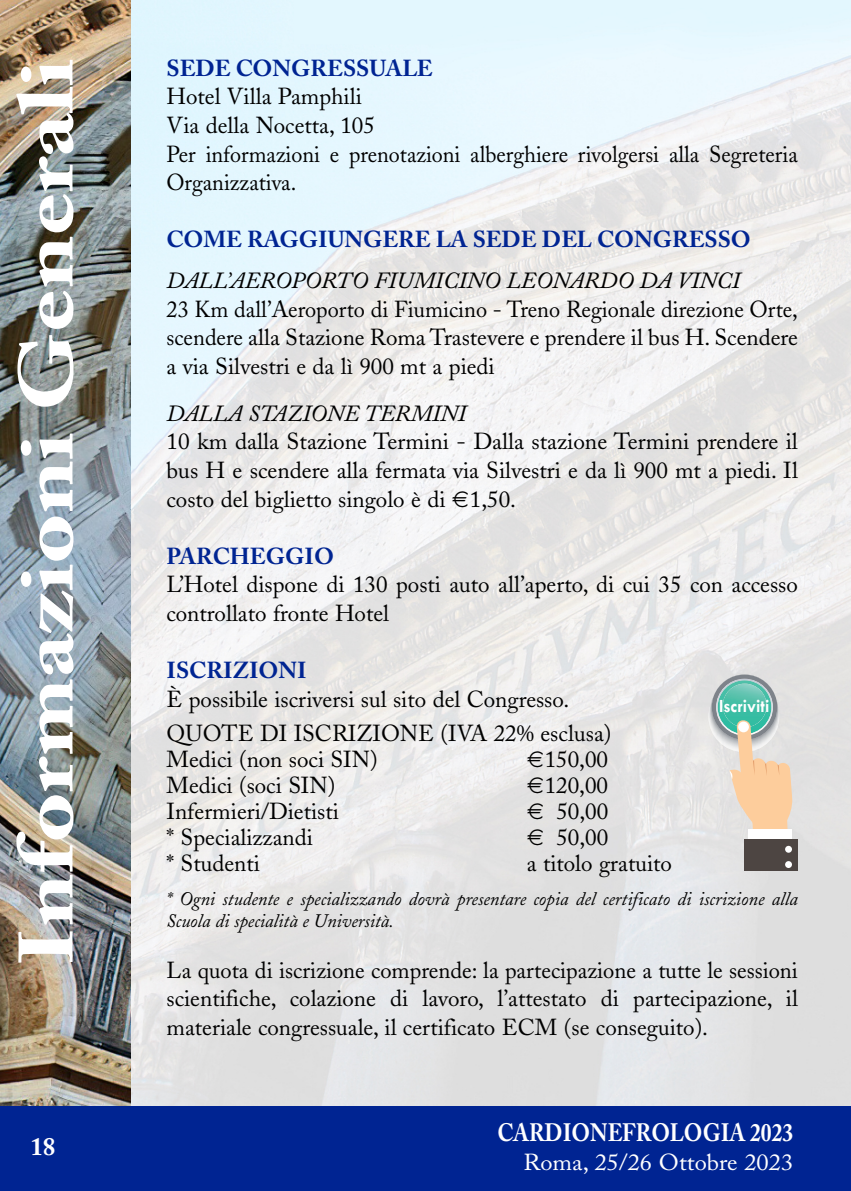
<style>
.page{position:relative;width:851px;height:1191px;background:#fff}
.page>*{position:absolute;margin:0;border:0;box-sizing:border-box;transform-origin:0 0}
.t1{font:700 76px "Adobe Caslon";color:#fff;scale:1.25 1}
.t2{font:700 25px "Adobe Caslon";color:#fff;scale:.86 1}
.t3{font:700 25px "Adobe Caslon";color:#fff}
.t4{font:23px/28.6px "Adobe Caslon";color:#000}
.t5{font:700 23px "Adobe Caslon";color:#002492}
.t6{font:italic 23px "Adobe Caslon";color:#000}
.t7{font:23px "Adobe Caslon";color:#fff;scale:1.06 1}
.t8{font:italic 19px/22px "Adobe Caslon";color:#000}
.t9{font:700 18.8px "Tw Cen";color:#fff;scale:.9 1}
</style>
<div class="page">
<img style="left:130px;top:0;width:720px;height:1106px">
<img style="left:0;top:0;width:130px;height:1106px">
<div style="left:0;top:1106px;width:850px;height:85px;background:#002492"></div>
<div style="left:744px;top:839px;width:54px;height:32px;background:#4d4542"></div>
<div style="left:785px;top:861px;width:6px;height:7px;background:#fff;border-radius:50%"></div>
<svg style="left:708px;top:674px;width:84px;height:183px;background:#c8cbbc"></svg>
<svg style="left:452px;top:491px;width:16px;height:16px"></svg>
<svg style="left:527px;top:751px;width:16px;height:16px"></svg>
<svg style="left:527px;top:777px;width:16px;height:16px"></svg>
<svg style="left:527px;top:803px;width:16px;height:16px"></svg>
<svg style="left:527px;top:829px;width:16px;height:16px"></svg>
<h1 class="t1" style="left:16px;top:966px;width:727px;rotate:-90deg">Informazioni Generali</h1>
<p class="t5" style="left:166px;top:59px;width:268px">SEDE CONGRESSUALE</p>
<p class="t4" style="left:166px;top:85px;width:632px">Hotel Villa Pamphili<br>Via della Nocetta, 105<br>Per informazioni e prenotazioni alberghiere rivolgersi alla Segreteria Organizzativa.</p>
<p class="t5" style="left:166px;top:230px;width:585px">COME RAGGIUNGERE LA SEDE DEL CONGRESSO</p>
<p class="t6" style="left:166px;top:273px;width:575px">DALL’AEROPORTO FIUMICINO LEONARDO DA VINCI</p>
<p class="t4" style="left:166px;top:297px;width:632px;text-align:justify">23 Km dall’Aeroporto di Fiumicino - Treno Regionale direzione Orte, scendere alla Stazione Roma Trastevere e prendere il bus H. Scendere a via Silvestri e da lì 900 mt a piedi</p>
<p class="t6" style="left:166px;top:405px;width:301px">DALLA STAZIONE TERMINI</p>
<p class="t4" style="left:166px;top:430px;width:632px;text-align:justify">10 km dalla Stazione Termini - Dalla stazione Termini prendere il bus H e scendere alla fermata via Silvestri e da lì 900 mt a piedi. Il costo del biglietto singolo è di 1,50.</p>
<p class="t5" style="left:166px;top:547px;width:169px">PARCHEGGIO</p>
<p class="t4" style="left:166px;top:573px;width:632px">L’Hotel dispone di 130 posti auto all’aperto, di cui 35 con accesso controllato fronte Hotel</p>
<p class="t5" style="left:166px;top:661px;width:142px">ISCRIZIONI</p>
<p class="t4" style="left:166px;top:685px;width:446px;line-height:34px">È possibile iscriversi sul sito del Congresso.<br>QUOTE DI ISCRIZIONE (IVA 22% esclusa)</p>
<p class="t4" style="left:166px;top:747px;width:212px">Medici (non soci SIN)</p>
<p class="t4" style="left:544px;top:747px;width:65px">150,00</p>
<p class="t4" style="left:166px;top:773px;width:170px">Medici (soci SIN)</p>
<p class="t4" style="left:544px;top:773px;width:65px">120,00</p>
<p class="t4" style="left:166px;top:799px;width:174px">Infermieri/Dietisti</p>
<p class="t4" style="left:556px;top:799px;width:53px">50,00</p>
<p class="t4" style="left:166px;top:825px;width:148px">* Specializzandi</p>
<p class="t4" style="left:556px;top:825px;width:53px">50,00</p>
<p class="t4" style="left:166px;top:851px;width:95px">* Studenti</p>
<p class="t4" style="left:526px;top:851px;width:147px">a titolo gratuito</p>
<p class="t8" style="left:166px;top:890px;width:632px">* Ogni studente e specializzando dovrà presentare copia del certificato di iscrizione alla<br>Scuola di specialità e Università.</p>
<p class="t4" style="left:166px;top:958px;width:632px;text-align:justify">La quota di iscrizione comprende: la partecipazione a tutte le sessioni scientifiche, colazione di lavoro, l’attestato di partecipazione, il materiale congressuale, il certificato ECM (se conseguito).</p>
<p class="t9" style="left:719px;top:696px;width:57px">Iscriviti</p>
<p class="t3" style="left:30px;top:1136px;width:26px">18</p>
<p class="t2" style="left:497px;top:1122px;width:345px">CARDIONEFROLOGIA 2023</p>
<p class="t7" style="left:523px;top:1153px;width:256px">Roma, 25/26 Ottobre 2023</p>
</div>
